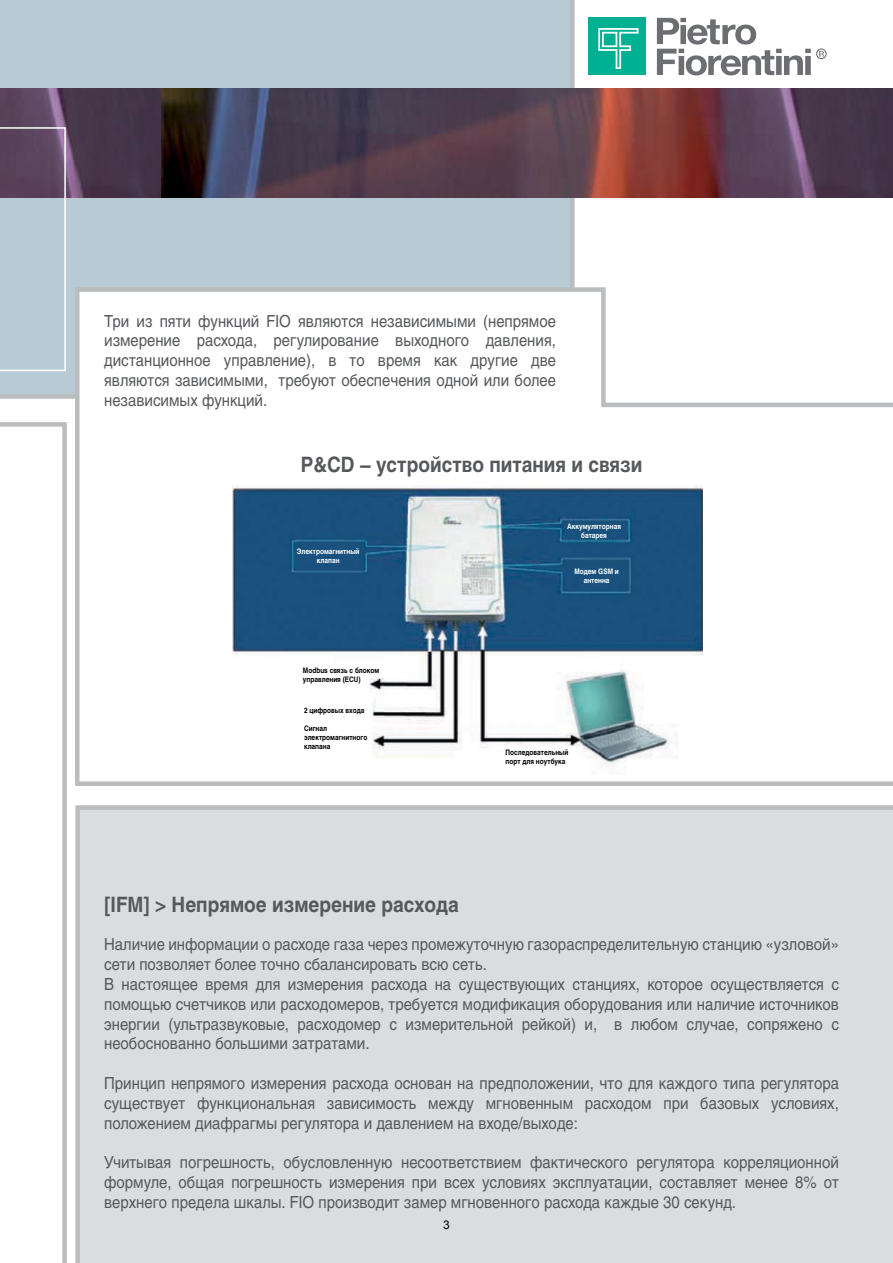
<style>
.page{position:relative;width:893px;height:1263px;background:#fff}
.page>*{position:absolute;margin:0;border:0;box-sizing:border-box;transform-origin:0 0}
.t1{font:900 condensed 27px "Frutiger";color:#fff}
.t2{font:700 21px "Helios";color:#56585b;scale:.9 1}
.t3{font:16.5px/19.8px "Helios";color:#56585b;text-align:justify;scale:.9 1}
.t4{font:12px "Arial";color:#000}
.t5{font:700 7.5px/9px "Helios";color:#000;scale:.86 1}
.t6{font:700 7.5px/9px "Helios";color:#fff;text-align:center;scale:.86 1}
</style>
<div class="page">
<div style="left:0;top:0;width:575px;height:399px;background:#b8cbd5"></div>
<svg style="left:0;top:422px;width:67px;height:841px"></svg>
<img style="left:160px;top:89px;width:733px;height:108px">
<img style="left:0;top:89px;width:160px;height:108px">
<svg style="left:0;top:127px;width:66px;height:244px;background:#a0a7b5"></svg>
<svg style="left:73px;top:285px;width:820px;height:501px"></svg>
<div style="left:75px;top:805px;width:818px;height:458px;background:#dbdcdd"></div>
<div style="left:589px;top:18px;width:57px;height:57px;background:#00b092"></div>
<svg style="left:598px;top:28px;width:41px;height:41px"></svg>
<div style="left:602px;top:32px;width:15px;height:15px;border:2px solid #fff"></div>
<svg style="left:657px;top:18px;width:170px;height:57px"></svg>
<img style="left:232px;top:486px;width:471px;height:289px">
<p class="t3" style="left:104px;top:311px;width:503px">Три из пяти функций FIO являются независимыми (непрямое измерение расхода, регулирование выходного давления, дистанционное управление), в то время как другие две являются зависимыми, требуют обеспечения одной или более независимых функций.</p>
<h1 class="t1" style="left:263px;top:368px;width:18px">&gt;</h1>
<p class="t2" style="left:301px;top:453px;width:381px">P&amp;CD – устройство питания и связи</p>
<p class="t6" style="left:297px;top:547px;width:74px">Электромагнитный клапан</p>
<p class="t5" style="left:303px;top:666px;width:90px">Modbus связь с блоком управления (ECU)</p>
<p class="t5" style="left:304px;top:705px;width:72px">2 цифровых входа</p>
<p class="t5" style="left:304px;top:724px;width:75px">Сигнал электромагнитного клапана</p>
<p class="t6" style="left:567px;top:522px;width:64px">Аккумуляторная батарея</p>
<p class="t6" style="left:574px;top:566px;width:53px">Модем GSM и антенна</p>
<p class="t5" style="left:505px;top:748px;width:75px">Последовательный порт для ноутбука</p>
<p class="t2" style="left:104px;top:893px;width:396px">[IFM] &gt; Непрямое измерение расхода</p>
<p class="t3" style="left:104px;top:934px;width:818px;text-align:left">Наличие информации о расходе газа через промежуточную газораспределительную станцию «узловой» сети позволяет более точно сбалансировать всю сеть.<br>В настоящее время для измерения расхода на существующих станциях, которое осуществляется с помощью счетчиков или расходомеров, требуется модификация оборудования или наличие источников энергии (ультразвуковые, расходомер с измерительной рейкой) и, в любом случае, сопряжено с необоснованно большими затратами.</p>
<p class="t3" style="left:104px;top:1073px;width:818px">Принцип непрямого измерения расхода основан на предположении, что для каждого типа регулятора существует функциональная зависимость между мгновенным расходом при базовых условиях, положением диафрагмы регулятора и давлением на входе/выходе:</p>
<p class="t3" style="left:104px;top:1152px;width:818px">Учитывая погрешность, обусловленную несоответствием фактического регулятора корреляционной формуле, общая погрешность измерения при всех условиях эксплуатации, составляет менее 8% от верхнего предела шкалы. FIO производит замер мгновенного расхода каждые 30 секунд.</p>
<p class="t4" style="left:443px;top:1217px;width:8px">3</p>
</div>
